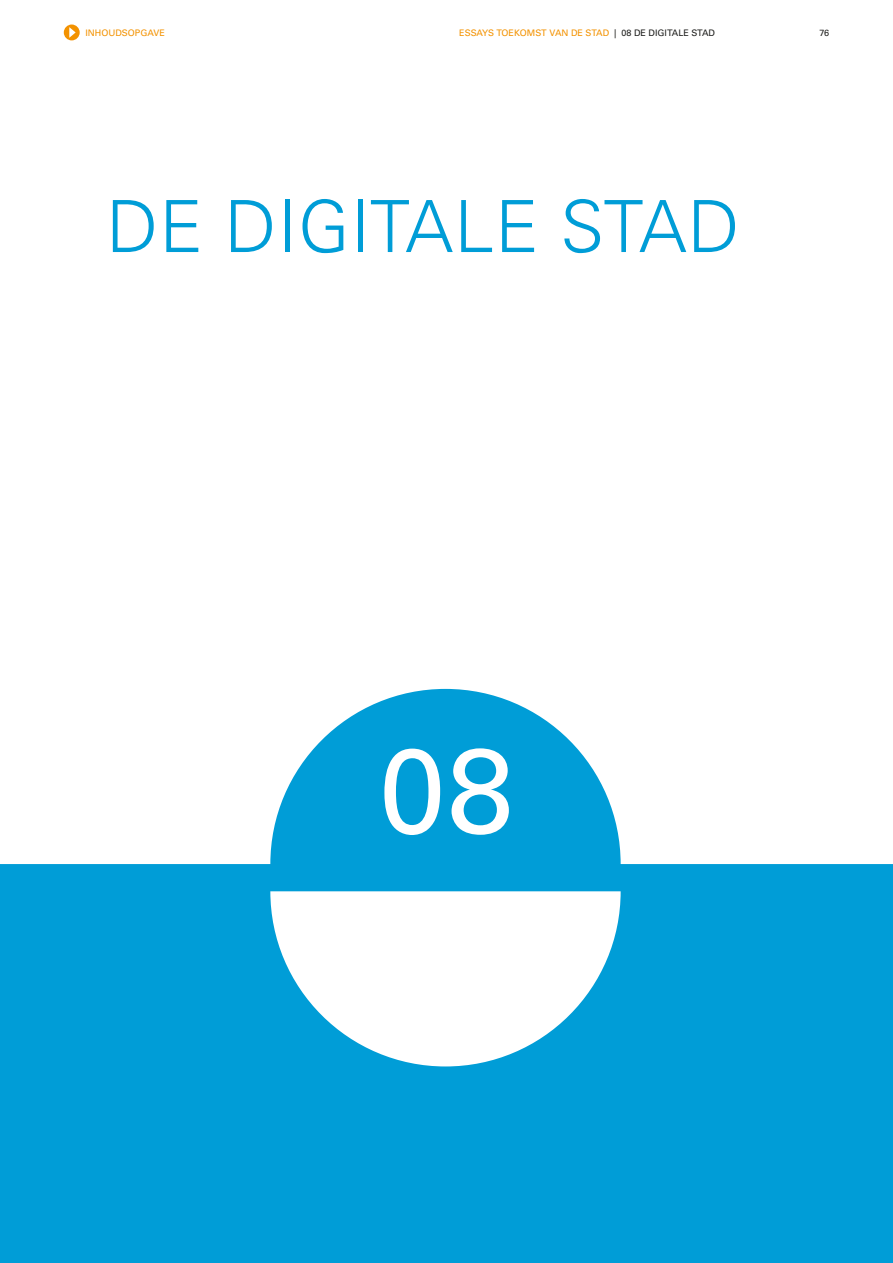
<style>
.page{position:relative;width:893px;height:1263px;background:#fff}
.page>*{position:absolute;margin:0;border:0;box-sizing:border-box;transform-origin:0 0}
.t1{font:120px "Univers LT Std";color:#fff}
.t2{font:300 72px "Univers LT Std";letter-spacing:.01em;color:#009dd7}
.t3{font:9px "Univers LT Std";color:#f39200}
.t4{font:9px "Univers LT Std";color:#1d1d1b}
.s1{color:#1d1d1b}
</style>
<div class="page">
<div style="left:64px;top:25px;width:16px;height:15px;background:#f39200;border-radius:50%"></div>
<svg style="left:69px;top:27px;width:7px;height:11px"></svg>
<svg style="left:0;top:689px;width:892px;height:574px;fill:#009dd7"></svg>
<p class="t3" style="left:85px;top:27px;width:81px">INHOUDSOPGAVE</p>
<p class="t3" style="left:459px;top:27px;width:257px">ESSAYS TOEKOMST VAN DE STAD <span class="s1">| 08 DE DIGITALE STAD</span></p>
<p class="t4" style="left:819px;top:27px;width:11px">76</p>
<h2 class="t2" style="left:106px;top:183px;width:635px">DE DIGITALE STAD</h2>
<h1 class="t1" style="left:379px;top:720px;width:136px">08</h1>
</div>
